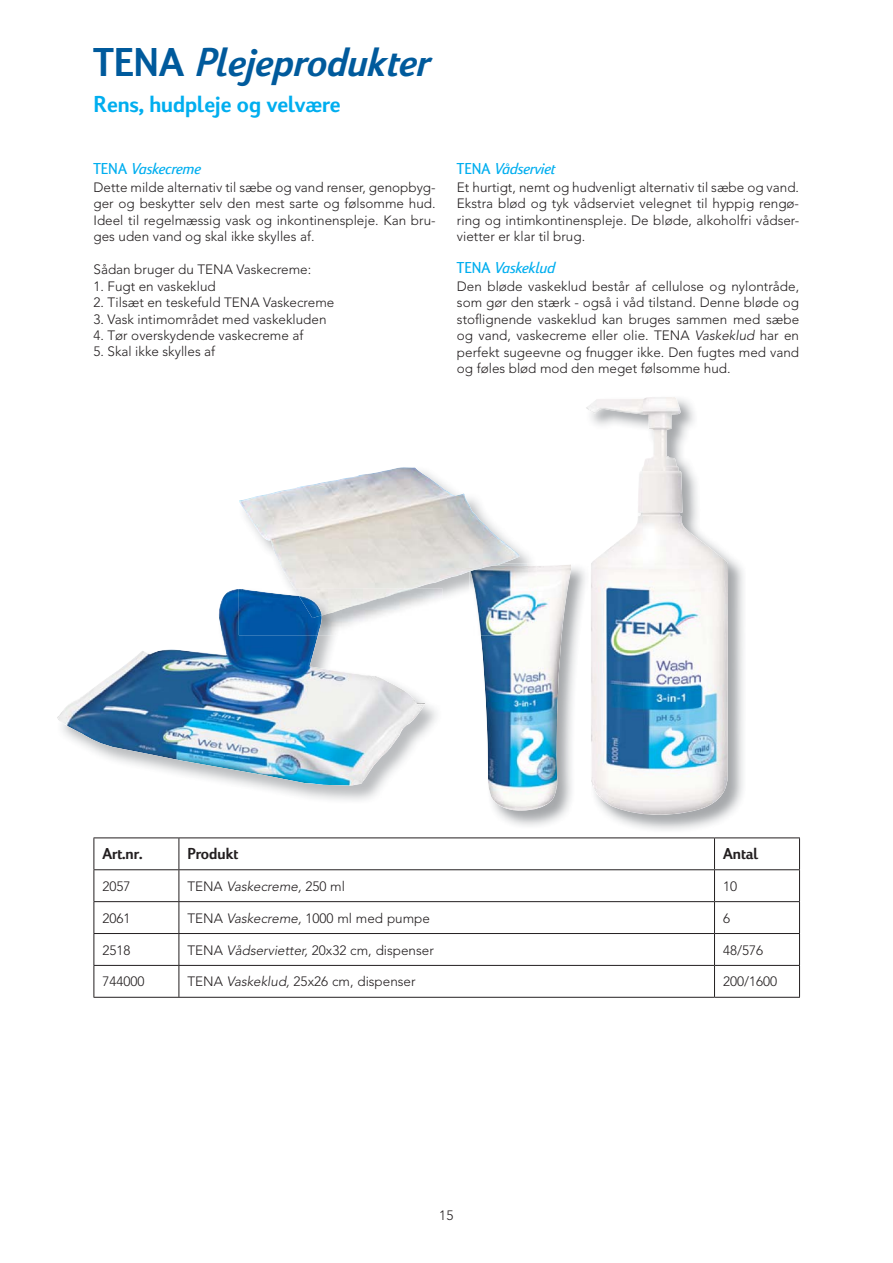
<style>
.page{position:relative;width:893px;height:1263px;background:#fff}
.page>*{position:absolute;margin:0;border:0;box-sizing:border-box;transform-origin:0 0}
.t1{font:italic 700 42px "Viato Corp";color:#005a9c}
.t2{font:700 24px "Viato Corp";color:#00aeef}
.t3{font:italic 16.5px "Viato Corp";color:#00aeef}
.t4{font:700 16.5px "Viato Corp";color:#231f20}
.t5{font:300 13.5px/16.5px "Avenir";color:#231f20;text-align:justify}
.t6{font:italic 300 13.5px "Avenir";color:#231f20}
.s1{font-style:normal}
.s2{font-style:italic}
</style>
<div class="page">
<img style="left:480px;top:567px;width:105px;height:259px">
<img style="left:481px;top:564px;width:90px;height:247px">
<img style="left:609px;top:556px;width:135px;height:274px">
<img style="left:586px;top:397px;width:142px;height:418px">
<hr style="left:94px;top:838px;width:85px;height:1px;background:#231f20">
<hr style="left:94px;top:838px;width:1px;height:31px;background:#231f20">
<hr style="left:179px;top:838px;width:535px;height:1px;background:#231f20">
<hr style="left:179px;top:838px;width:1px;height:31px;background:#231f20">
<hr style="left:714px;top:838px;width:86px;height:1px;background:#231f20">
<hr style="left:714px;top:838px;width:1px;height:31px;background:#231f20">
<hr style="left:799px;top:838px;width:1px;height:31px;background:#231f20">
<hr style="left:94px;top:869px;width:85px;height:1px;background:#231f20">
<hr style="left:94px;top:870px;width:1px;height:31px;background:#231f20">
<hr style="left:179px;top:869px;width:535px;height:1px;background:#231f20">
<hr style="left:179px;top:870px;width:1px;height:31px;background:#231f20">
<hr style="left:714px;top:869px;width:86px;height:1px;background:#231f20">
<hr style="left:714px;top:870px;width:1px;height:31px;background:#231f20">
<hr style="left:799px;top:870px;width:1px;height:31px;background:#231f20">
<hr style="left:94px;top:901px;width:85px;height:1px;background:#231f20">
<hr style="left:94px;top:902px;width:1px;height:31px;background:#231f20">
<hr style="left:179px;top:901px;width:535px;height:1px;background:#231f20">
<hr style="left:179px;top:902px;width:1px;height:31px;background:#231f20">
<hr style="left:714px;top:901px;width:86px;height:1px;background:#231f20">
<hr style="left:714px;top:902px;width:1px;height:31px;background:#231f20">
<hr style="left:799px;top:902px;width:1px;height:31px;background:#231f20">
<hr style="left:94px;top:933px;width:85px;height:1px;background:#231f20">
<hr style="left:94px;top:934px;width:1px;height:31px;background:#231f20">
<hr style="left:179px;top:933px;width:535px;height:1px;background:#231f20">
<hr style="left:179px;top:934px;width:1px;height:31px;background:#231f20">
<hr style="left:714px;top:933px;width:86px;height:1px;background:#231f20">
<hr style="left:714px;top:934px;width:1px;height:31px;background:#231f20">
<hr style="left:799px;top:934px;width:1px;height:31px;background:#231f20">
<hr style="left:94px;top:965px;width:85px;height:1px;background:#231f20">
<hr style="left:94px;top:966px;width:1px;height:31px;background:#231f20">
<hr style="left:179px;top:965px;width:535px;height:1px;background:#231f20">
<hr style="left:179px;top:966px;width:1px;height:31px;background:#231f20">
<hr style="left:714px;top:965px;width:86px;height:1px;background:#231f20">
<hr style="left:714px;top:966px;width:1px;height:31px;background:#231f20">
<hr style="left:799px;top:966px;width:1px;height:31px;background:#231f20">
<hr style="left:94px;top:997px;width:620px;height:1px;background:#231f20">
<hr style="left:714px;top:997px;width:86px;height:1px;background:#231f20">
<img style="left:470px;top:566px;width:67px;height:69px">
<img style="left:239px;top:467px;width:281px;height:121px">
<img style="left:294px;top:588px;width:121px;height:1px">
<img style="left:57px;top:589px;width:368px;height:197px">
<img style="left:239px;top:589px;width:83px;height:46px">
<img style="left:299px;top:596px;width:23px;height:22px">
<h1 class="t1" style="left:94px;top:36px;width:336px"><span class="s1">TENA</span> Plejeprodukter</h1>
<h2 class="t2" style="left:94px;top:89px;width:248px">Rens, hudpleje og velvære</h2>
<p class="t3" style="left:94px;top:158px;width:108px"><span class="s1">TENA</span> Vaskecreme</p>
<p class="t5" style="left:94px;top:180px;width:344px">Dette milde alternativ til sæbe og vand renser, genopbyg&shy;ger og beskytter selv den mest sarte og følsomme hud.<br>Ideel til regelmæssig vask og inkontinenspleje. Kan bru&shy;ges uden vand og skal ikke skylles af.</p>
<p class="t5" style="left:94px;top:262px;width:219px">Sådan bruger du TENA Vaskecreme:</p>
<p class="t5" style="left:94px;top:279px;width:124px">1. Fugt en vaskeklud</p>
<p class="t5" style="left:94px;top:295px;width:242px">2. Tilsæt en teskefuld TENA Vaskecreme</p>
<p class="t5" style="left:94px;top:312px;width:235px">3. Vask intimområdet med vaskekluden</p>
<p class="t5" style="left:94px;top:328px;width:211px">4. Tør overskydende vaskecreme af</p>
<p class="t5" style="left:94px;top:345px;width:123px">5. Skal ikke skylles af</p>
<p class="t3" style="left:457px;top:158px;width:99px"><span class="s1">TENA</span> Vådserviet</p>
<p class="t5" style="left:457px;top:180px;width:344px">Et hurtigt, nemt og hudvenligt alternativ til sæbe og vand.<br>Ekstra blød og tyk vådserviet velegnet til hyppig rengø&shy;ring og intimkontinenspleje. De bløde, alkoholfri vådser&shy;vietter er klar til brug.</p>
<p class="t3" style="left:457px;top:257px;width:99px"><span class="s1">TENA</span> Vaskeklud</p>
<p class="t5" style="left:457px;top:279px;width:344px">Den bløde vaskeklud består af cellulose og nylontråde, som gør den stærk - også i våd tilstand. Denne bløde og stoflignende vaskeklud kan bruges sammen med sæbe og vand, vaskecreme eller olie. TENA <span class="s2">Vaskeklud</span> har en perfekt sugeevne og fnugger ikke. Den fugtes med vand og føles blød mod den meget følsomme hud.</p>
<p class="t4" style="left:102px;top:844px;width:42px">Art.nr.</p>
<p class="t4" style="left:187px;top:844px;width:52px">Produkt</p>
<p class="t4" style="left:723px;top:844px;width:37px">Antal</p>
<p class="t5" style="left:102px;top:879px;width:30px">2057</p>
<p class="t6" style="left:187px;top:881px;width:159px"><span class="s1">TENA</span> Vaskecreme, <span class="s1">250 ml</span></p>
<p class="t5" style="left:723px;top:879px;width:16px">10</p>
<p class="t5" style="left:102px;top:911px;width:30px">2061</p>
<p class="t5" style="left:187px;top:911px;width:244px">TENA <span class="s2">Vaskecreme,</span> 1000 ml med pumpe</p>
<p class="t5" style="left:723px;top:911px;width:9px">6</p>
<p class="t5" style="left:102px;top:943px;width:30px">2518</p>
<p class="t5" style="left:187px;top:943px;width:248px">TENA <span class="s2">Vådservietter,</span> 20x32 cm, dispenser</p>
<p class="t5" style="left:723px;top:943px;width:42px">48/576</p>
<p class="t5" style="left:102px;top:975px;width:44px">744000</p>
<p class="t5" style="left:187px;top:975px;width:230px">TENA <span class="s2">Vaskeklud,</span> 25x26 cm, dispenser</p>
<p class="t5" style="left:723px;top:975px;width:56px">200/1600</p>
<p class="t5" style="left:439px;top:1208px;width:16px">15</p>
</div>
